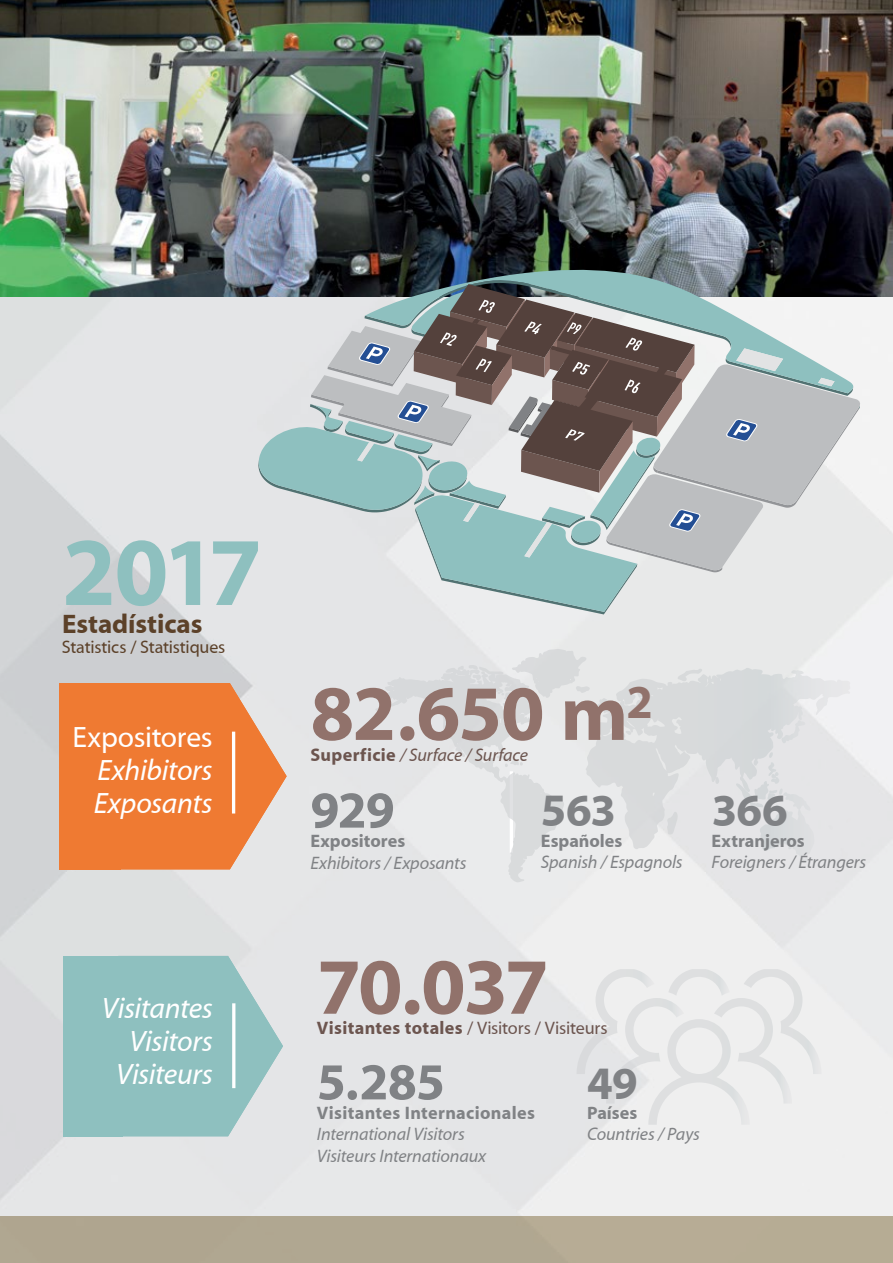
<style>
.page{position:relative;width:893px;height:1263px;background:#fff}
.page>*{position:absolute;margin:0;border:0;box-sizing:border-box;transform-origin:0 0}
.t1{font:700 97.8px "Myriad";color:#8ec0bf}
.t2{font:700 80.1px "Myriad";color:#91726b}
.t3{font:700 78.75px "Myriad";color:#91726b}
.t4{font:700 52.2px "Myriad";color:#808285}
.t5{font:700 52.05px "Myriad";color:#808285}
.t6{font:700 46.2px "Myriad";letter-spacing:-.015em;color:#808285}
.t7{font:italic 29.7px/33px "Myriad";letter-spacing:-.01em;color:#fff}
.t8{font:29.7px "Myriad";letter-spacing:-.01em;color:#fff}
.t9{font:700 27px "Myriad";letter-spacing:-.005em;color:#5c4129}
.t10{font:italic 18.15px/21.5px "Myriad";letter-spacing:-.01em;color:#808285}
.t11{font:700 18.15px "Myriad";letter-spacing:.005em;color:#808285}
.t12{font:18.15px "Myriad";letter-spacing:-.01em;color:#6c554f}
.t13{font:italic 18.15px "Myriad";letter-spacing:-.01em;color:#6c554f}
.t14{font:18px "Myriad";letter-spacing:-.01em;color:#5c4129}
.s1{font-weight:700;font-style:normal}
.s2{font-weight:700}
</style>
<div class="page">
<img style="left:0;top:297px;width:893px;height:919px">
<hr style="left:892px;top:297px;width:1px;height:528px;background:#3f423e">
<img style="left:0;top:0;width:892px;height:297px">
<div style="left:0;top:1216px;width:893px;height:47px;background:#b0a791"></div>
<hr style="left:892px;top:0;width:1px;height:297px;background:#ef7a32">
<svg style="left:365px;top:268px;width:490px;height:12px"></svg>
<svg style="left:253px;top:280px;width:608px;height:334px"></svg>
<svg style="left:121px;top:683px;width:166px;height:186px"></svg>
<svg style="left:122px;top:956px;width:161px;height:180px"></svg>
<hr style="left:232px;top:732px;width:3px;height:81px;background:#fff">
<hr style="left:510px;top:771px;width:3px;height:82px;background:#fff">
<hr style="left:232px;top:1003px;width:3px;height:85px;background:#fff">
<div style="left:60px;top:683px;width:61px;height:186px;background:#ef7a32"></div>
<div style="left:63px;top:956px;width:59px;height:180px;background:#8ec0bf"></div>
<svg style="left:512px;top:649px;width:43px;height:49px"></svg>
<svg style="left:576px;top:969px;width:245px;height:156px"></svg>
<h1 class="t1" style="left:62px;top:522px;width:202px">2017</h1>
<h3 class="t9" style="left:62px;top:610px;width:142px">Estadísticas</h3>
<p class="t14" style="left:62px;top:638px;width:165px">Statistics / Statistiques</p>
<h3 class="t8" style="left:73px;top:722px;width:142px">Expositores</h3>
<h3 class="t7" style="left:94px;top:754px;width:120px">Exhibitors<br>Exposants</h3>
<h3 class="t7" style="left:102px;top:993px;width:112px;text-align:right">Visitantes<br>Visitors<br>Visiteurs</h3>
<h3 class="t3" style="left:310px;top:673px;width:344px">82.650 m<sup>2</sup></h3>
<p class="t13" style="left:310px;top:746px;width:219px"><span class="s1">Superficie</span> / Surface / Surface</p>
<h3 class="t5" style="left:310px;top:783px;width:86px">929</h3>
<p class="t11" style="left:310px;top:832px;width:96px">Expositores</p>
<p class="t10" style="left:310px;top:852px;width:158px">Exhibitors / Exposants</p>
<h3 class="t6" style="left:541px;top:786px;width:77px">563</h3>
<h3 class="t6" style="left:712px;top:786px;width:78px">366</h3>
<p class="t11" style="left:541px;top:831px;width:83px">Españoles</p>
<p class="t10" style="left:541px;top:852px;width:143px">Spanish / Espagnols</p>
<p class="t11" style="left:712px;top:831px;width:95px">Extranjeros</p>
<p class="t10" style="left:712px;top:852px;width:156px">Foreigners / Étrangers</p>
<h2 class="t2" style="left:317px;top:945px;width:234px">70.037</h2>
<p class="t12" style="left:317px;top:1019px;width:292px"><span class="s2">Visitantes totales</span> / Visitors / Visiteurs</p>
<h3 class="t4" style="left:317px;top:1055px;width:130px">5.285</h3>
<p class="t11" style="left:317px;top:1103px;width:219px">Visitantes Internacionales</p>
<p class="t10" style="left:317px;top:1124px;width:171px">International Visitors<br>Visiteurs Internationaux</p>
<h3 class="t6" style="left:587px;top:1059px;width:52px">49</h3>
<p class="t11" style="left:587px;top:1103px;width:52px">Países</p>
<p class="t10" style="left:587px;top:1124px;width:114px">Countries / Pays</p>
</div>
